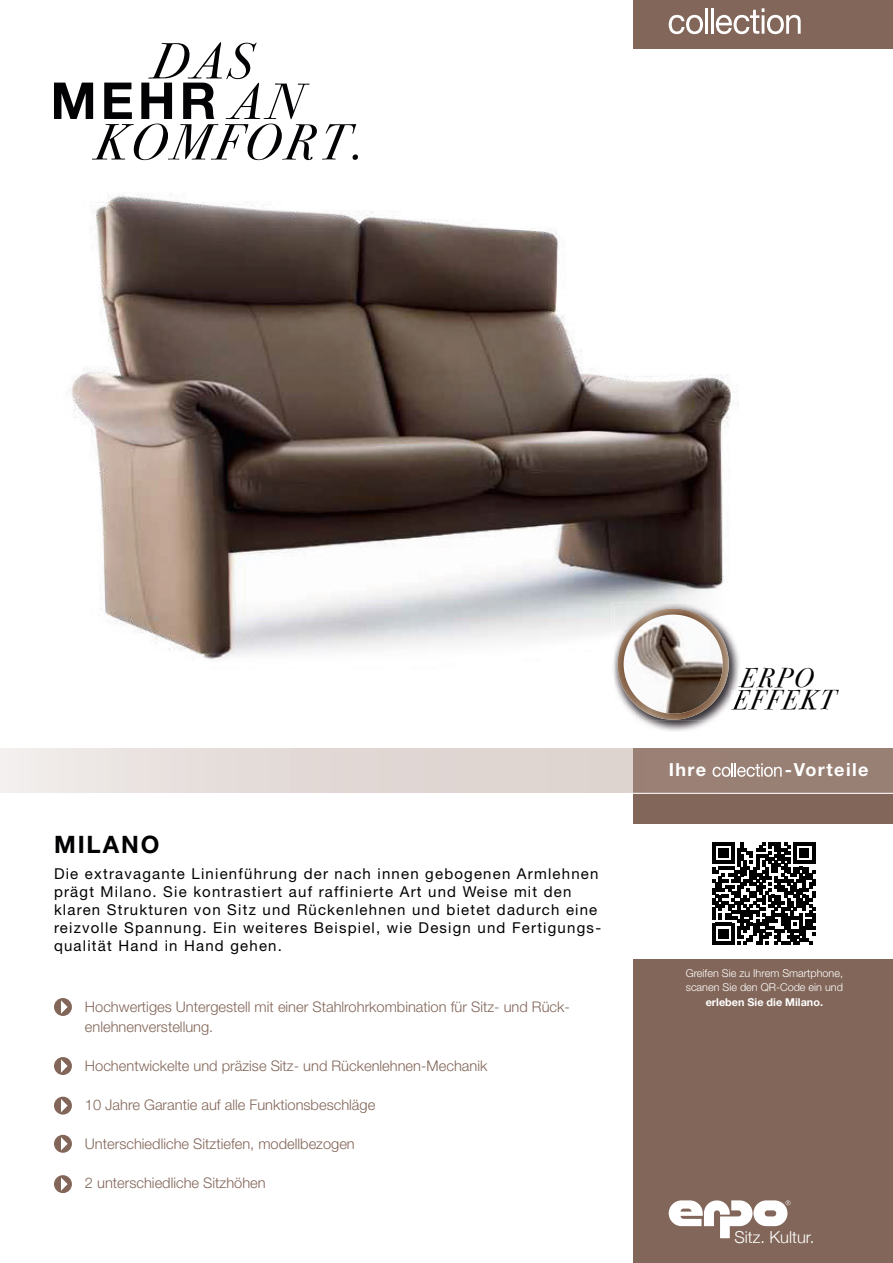
<style>
.page{position:relative;width:893px;height:1263px;background:#fff}
.page>*{position:absolute;margin:0;border:0;box-sizing:border-box;transform-origin:0 0}
.t1{font:51px "Bodoni Svty Two OSITCTT Book It";letter-spacing:.08em;color:#020204}
.t2{font:700 51px "Helvetica Neue";color:#020204}
.t3{font:27.3px/22.6px "Bodoni Svty Two OSITCTT Book It";letter-spacing:.08em;color:#020204}
.t4{font:700 24px "Helvetica Neue East A";letter-spacing:.08em;color:#020204}
.t5{font:700 18px "Helvetica Neue East A";letter-spacing:.08em;color:#fff}
.t6{font:300 16.5px "Helvetica Neue";color:#fff}
.t7{font:15px/18px "Helvetica Neue";letter-spacing:.08em;color:#020204}
.t8{font:300 14.7px/19.5px "Helvetica Neue LT";color:#826659}
.t9{font:300 10.8px/14.4px "Helvetica Neue LT";color:#fff}
.t10{font:700 10.8px "Helvetica Neue LT";color:#fff}
.s1{font-family:"Bodoni Svty Two OSITCTT Book It";font-weight:400}
</style>
<div class="page">
<img style="left:66px;top:48px;width:733px;height:612px">
<div style="left:633px;top:748px;width:260px;height:515px;background:#826659"></div>
<div style="left:633px;top:748px;width:260px;height:45px;background:#998074"></div>
<hr style="left:631px;top:793px;width:262px;height:1px;background:#fff">
<div style="left:633px;top:0;width:260px;height:48px;background:#826659"></div>
<div style="left:55px;top:999px;width:16px;height:15px;background:#826659;border-radius:50%"></div>
<div style="left:54px;top:998px;width:18px;height:18px;border:3px solid #826659;border-radius:50%"></div>
<svg style="left:61px;top:1000px;width:7px;height:14px"></svg>
<div style="left:618px;top:824px;width:275px;height:135px;background:#fff"></div>
<svg style="left:712px;top:763px;width:70px;height:14px"></svg>
<svg style="left:669px;top:15px;width:34px;height:19px"></svg>
<hr style="left:705px;top:8px;width:3px;height:26px;background:#fff">
<hr style="left:711px;top:8px;width:3px;height:26px;background:#fff">
<svg style="left:716px;top:8px;width:85px;height:26px"></svg>
<div style="left:55px;top:1058px;width:16px;height:15px;background:#826659;border-radius:50%"></div>
<div style="left:54px;top:1057px;width:18px;height:18px;border:3px solid #826659;border-radius:50%"></div>
<svg style="left:61px;top:1059px;width:7px;height:14px"></svg>
<div style="left:55px;top:1098px;width:16px;height:15px;background:#826659;border-radius:50%"></div>
<div style="left:54px;top:1097px;width:18px;height:17px;border:3px solid #826659;border-radius:50%"></div>
<svg style="left:61px;top:1099px;width:7px;height:13px"></svg>
<div style="left:55px;top:1136px;width:16px;height:15px;background:#826659;border-radius:50%"></div>
<div style="left:54px;top:1135px;width:18px;height:18px;border:3px solid #826659;border-radius:50%"></div>
<svg style="left:61px;top:1137px;width:7px;height:13px"></svg>
<div style="left:55px;top:1176px;width:16px;height:16px;background:#826659;border-radius:50%"></div>
<div style="left:54px;top:1175px;width:18px;height:18px;border:3px solid #826659;border-radius:50%"></div>
<svg style="left:61px;top:1177px;width:7px;height:14px"></svg>
<svg style="left:669px;top:1200px;width:121px;height:38px"></svg>
<img style="left:611px;top:602px;width:130px;height:129px">
<img style="left:738px;top:668px;width:3px;height:19px">
<img style="left:731px;top:690px;width:10px;height:19px">
<img style="left:614px;top:607px;width:116px;height:114px">
<img style="left:618px;top:609px;width:111px;height:111px">
<svg style="left:713px;top:842px;width:102px;height:103px"></svg>
<h1 class="t1" style="left:152px;top:30px;width:102px">DAS</h1>
<h1 class="t2" style="left:50px;top:69px;width:252px">MEHR <span class="s1">AN</span></h1>
<h1 class="t1" style="left:95px;top:111px;width:270px">KOMFORT.</h1>
<h3 class="t4" style="left:54px;top:830px;width:107px">MILANO</h3>
<p class="t7" style="left:54px;top:864px;width:549px">Die extravagante Linienführung der nach innen gebogenen Armlehnen prägt Milano. Sie kontrastiert auf raffinierte Art und Weise mit den klaren Strukturen von Sitz und Rückenlehnen und bietet dadurch eine reizvolle Spannung. Ein weiteres Beispiel, wie Design und Fertigungs&shy;qualität Hand in Hand gehen.</p>
<p class="t8" style="left:85px;top:997px;width:487px">Hochwertiges Untergestell mit einer Stahlrohrkombination für Sitz- und Rück&shy;enlehnenverstellung.</p>
<p class="t8" style="left:85px;top:1055px;width:404px">Hochentwickelte und präzise Sitz- und Rückenlehnen-Mechanik</p>
<p class="t8" style="left:85px;top:1094px;width:292px">10 Jahre Garantie auf alle Funktionsbeschläge</p>
<p class="t8" style="left:85px;top:1133px;width:271px">Unterschiedliche Sitztiefen, modellbezogen</p>
<p class="t8" style="left:85px;top:1173px;width:182px">2 unterschiedliche Sitzhöhen</p>
<h2 class="t3" style="left:732px;top:666px;width:104px">ERPO<br>EFFEKT</h2>
<p class="t5" style="left:669px;top:759px;width:39px">Ihre</p>
<p class="t5" style="left:785px;top:759px;width:85px">-Vorteile</p>
<p class="t9" style="left:686px;top:965px;width:159px">Greifen Sie zu Ihrem Smartphone, scanen Sie den QR-Code ein und</p>
<p class="t10" style="left:706px;top:995px;width:119px">erleben Sie die Milano.</p>
<p class="t6" style="left:734px;top:1227px;width:81px">Sitz. Kultur.</p>
</div>
